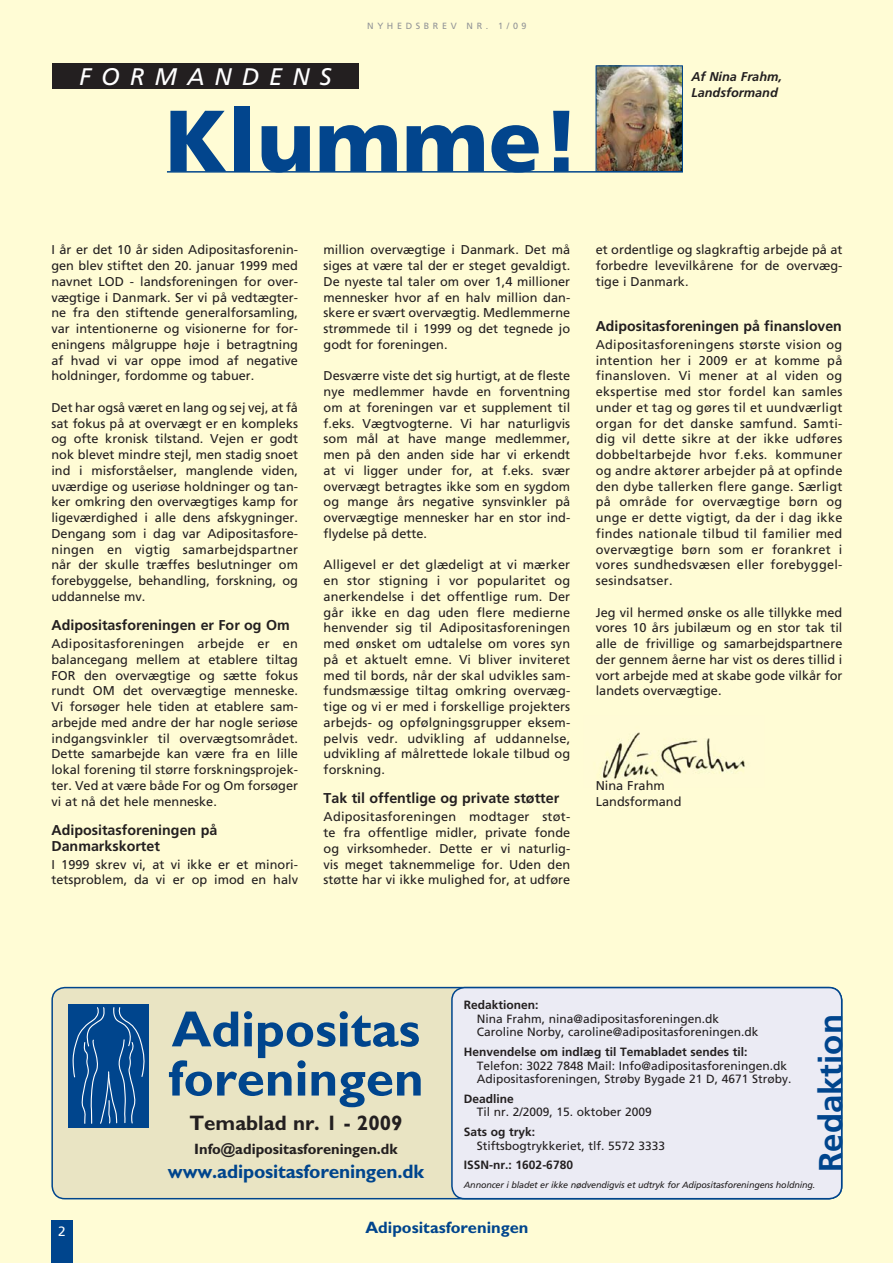
<style>
.page{position:relative;width:893px;height:1263px;background:#fffcd5}
.page>*{position:absolute;margin:0;border:0;box-sizing:border-box;transform-origin:0 0}
.t1{font:900 87px "Frutiger";color:#02458d}
.t2{font:700 51px/49.2px "Gill Sans";color:#00458d}
.t3{font:700 33px "Frutiger";color:#00458d}
.t4{font:italic 24px "Frutiger";letter-spacing:.415em;color:#fff}
.t5{font:700 21px "Gill Sans";color:#231f20}
.t6{font:700 19.5px "Gill Sans";letter-spacing:-.01em;color:#00458d}
.t7{font:700 16.5px "Gill Sans";color:#00458d}
.t8{font:700 15px "Gill Sans";color:#231f20}
.t9{font:700 14.25px/15.8px "Frutiger";color:#231f20}
.t10{font:13.5px "Frutiger";color:#fff}
.t11{font:12.75px/15.8px "Frutiger";color:#231f20;text-align:justify}
.t12{font:italic 700 12.75px/15.8px "Frutiger";color:#231f20}
.t13{font:12px/13.6px "Frutiger";color:#231f20}
.t14{font:700 12px "Frutiger";color:#231f20}
.t15{font:italic 9px "Frutiger";letter-spacing:-.015em;color:#231f20}
.t16{font:9px "Frutiger";letter-spacing:.4em;color:#939598}
</style>
<div class="page">
<div style="left:52px;top:988px;width:790px;height:211px;background:#e9e4c3;border-radius:13px"></div>
<div style="left:68px;top:1004px;width:81px;height:123px;background:#00458d"></div>
<svg style="left:73px;top:1007px;width:73px;height:193px"></svg>
<div style="left:452px;top:988px;width:390px;height:211px;background:#ebebf4;border-radius:13px"></div>
<div style="left:451px;top:987px;width:391px;height:212px;border:2px solid #00458d;border-radius:13px"></div>
<div style="left:51px;top:1221px;width:22px;height:42px;background:#00458d"></div>
<div style="left:52px;top:63px;width:307px;height:26px;background:#231f20"></div>
<img style="left:598px;top:68px;width:83px;height:102px">
<div style="left:596px;top:66px;width:87px;height:106px;border:1px solid #00458d"></div>
<img style="left:602px;top:732px;width:143px;height:48px">
<hr style="left:167px;top:171px;width:516px;height:2px;background:#00458d">
<p class="t16" style="left:367px;top:22px;width:161px">NYHEDSBREV NR. 1/09</p>
<h3 class="t4" style="left:79px;top:67px;width:254px">FORMANDENS</h3>
<h1 class="t1" style="left:165px;top:106px;width:417px">Klumme!</h1>
<p class="t12" style="left:691px;top:70px;width:92px">Af Nina Frahm,<br>Landsformand</p>
<p class="t11" style="left:51px;top:243px;width:248px">I år er det 10 år siden Adipositasforenin&shy;gen blev stiftet den 20. januar 1999 med navnet LOD - landsforeningen for over&shy;vægtige i Danmark. Ser vi på vedtægter&shy;ne fra den stiftende generalforsamling, var intentionerne og visionerne for for&shy;eningens målgruppe høje i betragtning af hvad vi var oppe imod af negative holdninger, fordomme og tabuer.</p>
<p class="t11" style="left:51px;top:401px;width:248px">Det har også været en lang og sej vej, at få sat fokus på at overvægt er en kompleks og ofte kronisk tilstand. Vejen er godt nok blevet mindre stejl, men stadig snoet ind i misforståelser, manglende viden, uværdige og useriøse holdninger og tan&shy;ker omkring den overvægtiges kamp for ligeværdighed i alle dens afskygninger.<br>Dengang som i dag var Adipositasfore&shy;ningen en vigtig samarbejdspartner når der skulle træffes beslutninger om forebyggelse, behandling, forskning, og uddannelse mv.</p>
<p class="t9" style="left:51px;top:618px;width:240px">Adipositasforeningen er For og Om</p>
<p class="t11" style="left:51px;top:637px;width:248px">Adipositasforeningen arbejde er en balancegang mellem at etablere tiltag FOR den overvægtige og sætte fokus rundt OM det overvægtige menneske.<br>Vi forsøger hele tiden at etablere sam&shy;arbejde med andre der har nogle seriøse indgangsvinkler til overvægtsområdet.<br>Dette samarbejde kan være fra en lille lokal forening til større forskningsprojek&shy;ter. Ved at være både For og Om forsøger vi at nå det hele menneske.</p>
<p class="t9" style="left:51px;top:823px;width:167px">Adipositasforeningen på<br>Danmarkskortet</p>
<p class="t11" style="left:51px;top:857px;width:248px">I 1999 skrev vi, at vi ikke er et minori&shy;tetsproblem, da vi er op imod en halv</p>
<p class="t11" style="left:324px;top:243px;width:248px">million overvægtige i Danmark. Det må siges at være tal der er steget gevaldigt.<br>De nyeste tal taler om over 1,4 millioner mennesker hvor af en halv million dan&shy;skere er svært overvægtig. Medlemmerne strømmede til i 1999 og det tegnede jo godt for foreningen.</p>
<p class="t11" style="left:324px;top:369px;width:248px">Desværre viste det sig hurtigt, at de fleste nye medlemmer havde en forventning om at foreningen var et supplement til f.eks. Vægtvogterne. Vi har naturligvis som mål at have mange medlemmer, men på den anden side har vi erkendt at vi ligger under for, at f.eks. svær overvægt betragtes ikke som en sygdom og mange års negative synsvinkler på overvægtige mennesker har en stor ind&shy;flydelse på dette.</p>
<p class="t11" style="left:324px;top:558px;width:248px">Alligevel er det glædeligt at vi mærker en stor stigning i vor popularitet og anerkendelse i det offentlige rum. Der går ikke en dag uden flere medierne henvender sig til Adipositasforeningen med ønsket om udtalelse om vores syn på et aktuelt emne. Vi bliver inviteret med til bords, når der skal udvikles sam&shy;fundsmæssige tiltag omkring overvæg&shy;tige og vi er med i forskellige projekters arbejds- og opfølgningsgrupper eksem&shy;pelvis vedr. udvikling af uddannelse, udvikling af målrettede lokale tilbud og forskning.</p>
<p class="t9" style="left:324px;top:792px;width:237px">Tak til offentlige og private støtter</p>
<p class="t11" style="left:324px;top:810px;width:248px">Adipositasforeningen modtager støt&shy;te fra offentlige midler, private fonde og virksomheder. Dette er vi naturlig&shy;vis meget taknemmelige for. Uden den støtte har vi ikke mulighed for, at udføre</p>
<p class="t11" style="left:596px;top:243px;width:248px">et ordentlige og slagkraftig arbejde på at forbedre levevilkårene for de overvæg&shy;tige i Danmark.</p>
<p class="t9" style="left:596px;top:319px;width:248px">Adipositasforeningen på finansloven</p>
<p class="t11" style="left:596px;top:338px;width:248px">Adipositasforeningens største vision og intention her i 2009 er at komme på finansloven. Vi mener at al viden og ekspertise med stor fordel kan samles under et tag og gøres til et uundværligt organ for det danske samfund. Samti&shy;dig vil dette sikre at der ikke udføres dobbeltarbejde hvor f.eks. kommuner og andre aktører arbejder på at opfinde den dybe tallerken flere gange. Særligt på område for overvægtige børn og unge er dette vigtigt, da der i dag ikke findes nationale tilbud til familier med overvægtige børn som er forankret i vores sundhedsvæsen eller forebyggel&shy;sesindsatser.</p>
<p class="t11" style="left:596px;top:605px;width:248px">Jeg vil hermed ønske os alle tillykke med vores 10 års jubilæum og en stor tak til alle de frivillige og samarbejdspartnere der gennem åerne har vist os deres tillid i vort arbejde med at skabe gode vilkår for landets overvægtige.</p>
<p class="t11" style="left:596px;top:779px;width:71px">Nina Frahm</p>
<p class="t11" style="left:596px;top:794px;width:87px">Landsformand</p>
<p class="t10" style="left:58px;top:1226px;width:9px">2</p>
<h2 class="t2" style="left:168px;top:1010px;width:257px">Adipositas foreningen</h2>
<h3 class="t5" style="left:189px;top:1116px;width:214px">Temablad nr. 1 - 2009</h3>
<p class="t8" style="left:194px;top:1144px;width:205px">Info@adipositasforeningen.dk</p>
<h3 class="t6" style="left:168px;top:1165px;width:257px">www.adipositasforeningen.dk</h3>
<p class="t14" style="left:464px;top:1000px;width:76px">Redaktionen:</p>
<p class="t13" style="left:477px;top:1013px;width:283px">Nina Frahm, nina@adipositasforeningen.dk<br>Caroline Norby, caroline@adipositasforeningen.dk</p>
<p class="t14" style="left:464px;top:1047px;width:285px">Henvendelse om indlæg til Temabladet sendes til:</p>
<p class="t13" style="left:477px;top:1059px;width:316px">Telefon: 3022 7848 Mail: Info@adipositasforeningen.dk<br>Adipositasforeningen, Strøby Bygade 21 D, 4671 Strøby.</p>
<p class="t14" style="left:464px;top:1094px;width:52px">Deadline</p>
<p class="t13" style="left:477px;top:1106px;width:177px">Til nr. 2/2009, 15. oktober 2009</p>
<p class="t14" style="left:464px;top:1127px;width:73px">Sats og tryk:</p>
<p class="t13" style="left:477px;top:1140px;width:190px">Stiftsbogtrykkeriet, tlf. 5572 3333</p>
<p class="t14" style="left:464px;top:1160px;width:111px">ISSN-nr.: 1602-6780</p>
<p class="t15" style="left:464px;top:1181px;width:353px">Annoncer i bladet er ikke nødvendigvis et udtryk for Adipositasforeningens holdning.</p>
<h3 class="t3" style="left:817px;top:1172px;width:159px;rotate:-90deg">Redaktion</h3>
<p class="t7" style="left:365px;top:1222px;width:165px">Adipositasforeningen</p>
</div>
